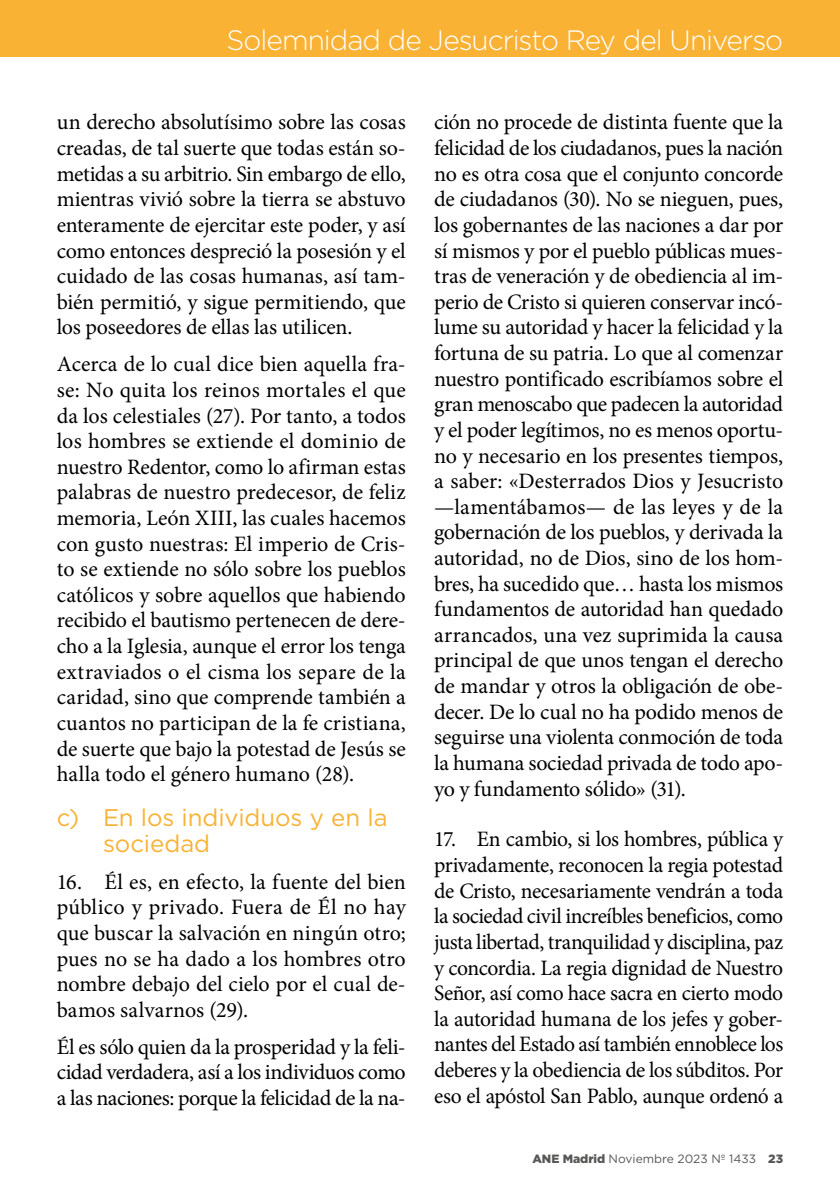
<style>
.page{position:relative;width:840px;height:1191px;background:#fff}
.page>*{position:absolute;margin:0;border:0;box-sizing:border-box;transform-origin:0 0}
.t1{font:300 28px "Gotham HTF";letter-spacing:-.035em;color:#fff}
.t2{font:24px/26px "Gotham HTF";letter-spacing:-.005em;color:#f9b234}
.t3{font:22px/25.6px "Minion Pro";letter-spacing:-.01em;color:#000;text-align:justify}
.t4{font:12px "Gotham HTF";color:#575756}
.s1{font-weight:900}
</style>
<div class="page">
<div style="left:0;top:0;width:839px;height:57px;background:#f9b234"></div>
<p class="t1" style="left:226px;top:25px;width:558px">Solemnidad de Jesucristo Rey del Universo</p>
<p class="t3" style="left:57px;top:110px;width:350px">un derecho absolutísimo sobre las cosas creadas, de tal suerte que todas están so&shy;metidas a su arbitrio. Sin embargo de ello, mientras vivió sobre la tierra se abstuvo enteramente de ejercitar este poder, y así como entonces despreció la posesión y el cuidado de las cosas humanas, así tam&shy;bién permitió, y sigue permitiendo, que los poseedores de ellas las utilicen.</p>
<p class="t3" style="left:57px;top:351px;width:350px">Acerca de lo cual dice bien aquella fra&shy;se: No quita los reinos mortales el que da los celestiales (27). Por tanto, a todos los hombres se extiende el dominio de nuestro Redentor, como lo afirman estas palabras de nuestro predecesor, de feliz memoria, León XIII, las cuales hacemos con gusto nuestras: El imperio de Cris&shy;to se extiende no sólo sobre los pueblos católicos y sobre aquellos que habiendo recibido el bautismo pertenecen de dere&shy;cho a la Iglesia, aunque el error los tenga extraviados o el cisma los separe de la caridad, sino que comprende también a cuantos no participan de la fe cristiana, de suerte que bajo la potestad de Jesús se halla todo el género humano (28).</p>
<p class="t2" style="left:103px;top:804px;width:286px;text-indent:-46px">c) En los individuos y en la sociedad</p>
<p class="t3" style="left:57px;top:869px;width:350px">16. Él es, en efecto, la fuente del bien público y privado. Fuera de Él no hay que buscar la salvación en ningún otro; pues no se ha dado a los hombres otro nombre debajo del cielo por el cual de&shy;bamos salvarnos (29).</p>
<p class="t3" style="left:57px;top:1034px;width:350px">Él es sólo quien da la prosperidad y la feli&shy;cidad verdadera, así a los individuos como a las naciones: porque la felicidad de la na-</p>
<p class="t3" style="left:434px;top:110px;width:350px">ción no procede de distinta fuente que la felicidad de los ciudadanos, pues la nación no es otra cosa que el conjunto concorde de ciudadanos (30). No se nieguen, pues, los gobernantes de las naciones a dar por sí mismos y por el pueblo públicas mues&shy;tras de veneración y de obediencia al im&shy;perio de Cristo si quieren conservar incó&shy;lume su autoridad y hacer la felicidad y la fortuna de su patria. Lo que al comenzar nuestro pontificado escribíamos sobre el gran menoscabo que padecen la autoridad y el poder legítimos, no es menos oportu&shy;no y necesario en los presentes tiempos, a saber: «Desterrados Dios y Jesucristo —lamentábamos— de las leyes y de la gobernación de los pueblos, y derivada la autoridad, no de Dios, sino de los hom&shy;bres, ha sucedido que… hasta los mismos fundamentos de autoridad han quedado arrancados, una vez suprimida la causa principal de que unos tengan el derecho de mandar y otros la obligación de obe&shy;decer. De lo cual no ha podido menos de seguirse una violenta conmoción de toda la humana sociedad privada de todo apo&shy;yo y fundamento sólido» (31).</p>
<p class="t3" style="left:434px;top:826px;width:350px">17. En cambio, si los hombres, pública y privadamente, reconocen la regia potestad de Cristo, necesariamente vendrán a toda la sociedad civil increíbles beneficios, como justa libertad, tranquilidad y disciplina, paz y concordia. La regia dignidad de Nuestro Señor, así como hace sacra en cierto modo la autoridad humana de los jefes y gober&shy;nantes del Estado así también ennoblece los deberes y la obediencia de los súbditos. Por eso el apóstol San Pablo, aunque ordenó a</p>
<p class="t4" style="left:532px;top:1151px;width:252px"><span class="s1">ANE Madrid</span> Noviembre 2023 Nº 1433 <span class="s1">23</span></p>
</div>
